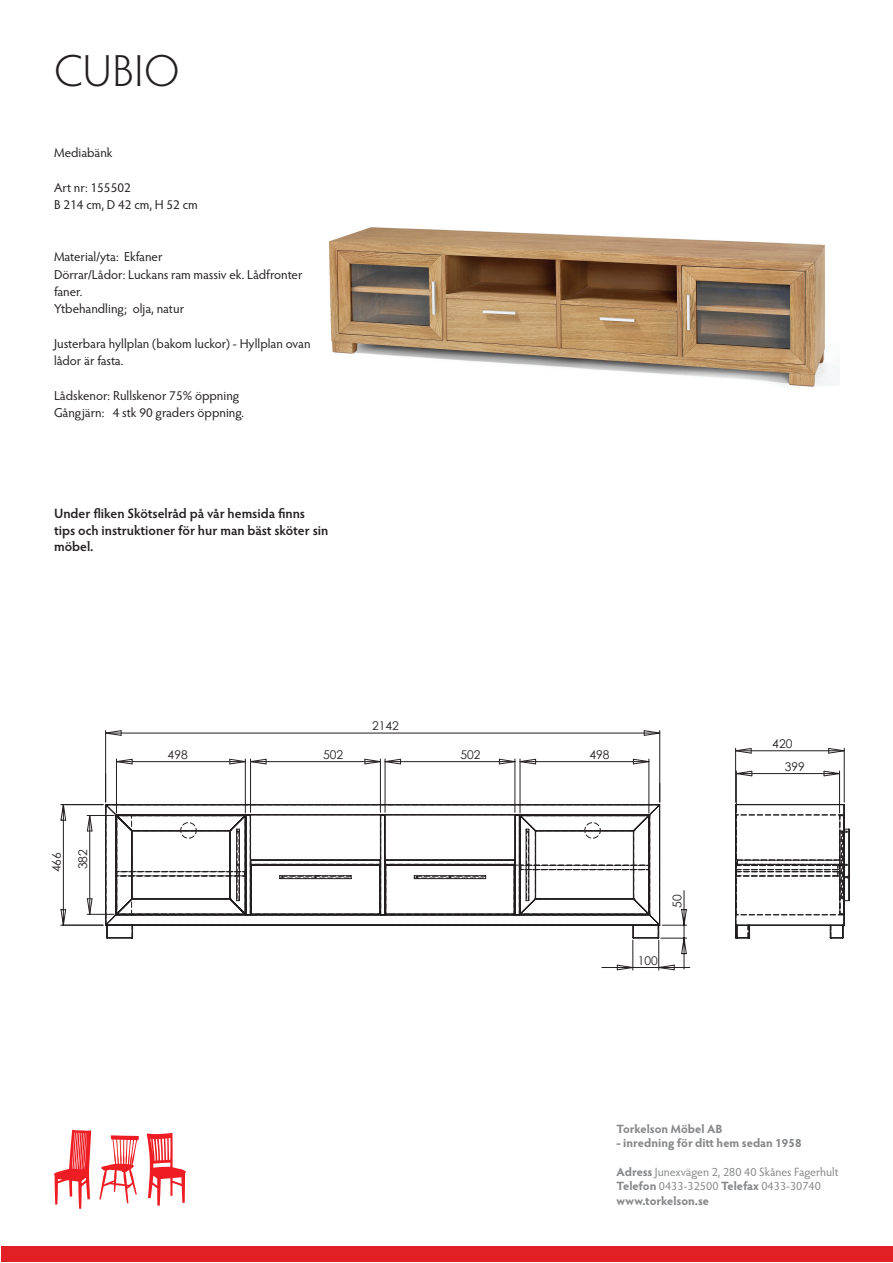
<style>
.page{position:relative;width:893px;height:1263px;background:#fff}
.page>*{position:absolute;margin:0;border:0;box-sizing:border-box;transform-origin:0 0}
.t1{font:300 45px "Hypatia Sans Pro";letter-spacing:.005em;color:#231f20}
.t2{font:600 13.5px/16.2px "Hypatia Sans Pro";color:#231f20}
.t3{font:12.9px/17.2px "Hypatia Sans Pro";color:#231f20}
.t4{font:12px/14.4px "Hypatia Sans Pro";color:#868789}
.t5{font:700 12px "Hypatia Sans Pro";color:#868789}
.t6{font:12px/22.8px "Century Gothic";color:#231f20}
.s1{font-weight:700}
</style>
<div class="page">
<div style="left:2px;top:1246px;width:891px;height:16px;background:#e11f25"></div>
<svg style="left:99px;top:1135px;width:40px;height:68px"></svg>
<svg style="left:54px;top:1130px;width:37px;height:79px"></svg>
<svg style="left:147px;top:1133px;width:39px;height:73px"></svg>
<img style="left:328px;top:227px;width:511px;height:160px">
<svg style="left:823px;top:770px;width:17px;height:7px"></svg>
<svg style="left:736px;top:770px;width:17px;height:7px"></svg>
<hr style="left:736px;top:773px;width:103px;height:1px;background:#231f20">
<hr style="left:839px;top:771px;width:1px;height:42px;background:#231f20">
<hr style="left:736px;top:771px;width:1px;height:41px;background:#231f20">
<svg style="left:828px;top:748px;width:16px;height:6px"></svg>
<svg style="left:736px;top:748px;width:16px;height:6px"></svg>
<hr style="left:736px;top:750px;width:108px;height:1px;background:#231f20">
<hr style="left:844px;top:748px;width:1px;height:54px;background:#231f20">
<hr style="left:735px;top:748px;width:1px;height:54px;background:#231f20">
<hr style="left:385px;top:761px;width:130px;height:1px;background:#231f20">
<hr style="left:515px;top:759px;width:1px;height:53px;background:#231f20">
<hr style="left:385px;top:759px;width:1px;height:53px;background:#231f20">
<svg style="left:364px;top:758px;width:37px;height:7px"></svg>
<hr style="left:251px;top:761px;width:129px;height:1px;background:#231f20">
<hr style="left:380px;top:759px;width:1px;height:53px;background:#231f20">
<hr style="left:250px;top:759px;width:1px;height:53px;background:#231f20">
<hr style="left:659px;top:967px;width:31px;height:1px;background:#231f20">
<svg style="left:632px;top:758px;width:18px;height:7px"></svg>
<svg style="left:499px;top:758px;width:37px;height:7px"></svg>
<hr style="left:520px;top:761px;width:129px;height:1px;background:#231f20">
<hr style="left:648px;top:759px;width:1px;height:54px;background:#231f20">
<hr style="left:520px;top:759px;width:1px;height:54px;background:#231f20">
<svg style="left:229px;top:758px;width:38px;height:7px"></svg>
<svg style="left:116px;top:758px;width:17px;height:7px"></svg>
<hr style="left:116px;top:761px;width:129px;height:1px;background:#231f20">
<hr style="left:245px;top:759px;width:1px;height:54px;background:#231f20">
<hr style="left:116px;top:759px;width:1px;height:54px;background:#231f20">
<svg style="left:643px;top:730px;width:18px;height:6px"></svg>
<svg style="left:106px;top:730px;width:16px;height:6px"></svg>
<hr style="left:106px;top:733px;width:554px;height:1px;background:#231f20">
<hr style="left:659px;top:730px;width:1px;height:72px;background:#231f20">
<hr style="left:105px;top:730px;width:1px;height:72px;background:#231f20">
<svg style="left:60px;top:804px;width:27px;height:122px"></svg>
<hr style="left:63px;top:925px;width:40px;height:1px;background:#231f20">
<svg style="left:87px;top:773px;width:600px;height:198px"></svg>
<svg style="left:735px;top:804px;width:115px;height:135px"></svg>
<h1 class="t1" style="left:54px;top:41px;width:127px">CUBIO</h1>
<p class="t3" style="left:54px;top:144px;width:60px">Mediabänk</p>
<p class="t3" style="left:54px;top:179px;width:145px">Art nr: 155502<br>B 214 cm, D 42 cm, H 52 cm</p>
<p class="t3" style="left:54px;top:248px;width:250px">Material/yta: Ekfaner<br>Dörrar/Lådor: Luckans ram massiv ek. Lådfronter faner.<br>Ytbehandling; olja, natur</p>
<p class="t3" style="left:54px;top:334px;width:258px">Justerbara hyllplan (bakom luckor) - Hyllplan ovan lådor är fasta.</p>
<p class="t3" style="left:54px;top:386px;width:192px">Lådskenor: Rullskenor 75% öppning<br>Gångjärn: 4 stk 90 graders öppning.</p>
<p class="t2" style="left:54px;top:505px;width:276px">Under fliken Skötselråd på vår hemsida finns tips och instruktioner för hur man bäst sköter sin möbel.</p>
<p class="t6" style="left:372px;top:714px;width:28px">2142</p>
<p class="t6" style="left:45px;top:872px;width:22px;rotate:-90deg">466</p>
<p class="t6" style="left:71px;top:869px;width:22px;rotate:-90deg">382</p>
<p class="t6" style="left:323px;top:743px;width:22px">502</p>
<p class="t6" style="left:460px;top:743px;width:22px">502</p>
<p class="t6" style="left:785px;top:732px;width:22px;text-indent:-13px">420<br>399</p>
<p class="t6" style="left:168px;top:743px;width:22px">498</p>
<p class="t6" style="left:589px;top:743px;width:22px">498</p>
<p class="t6" style="left:665px;top:908px;width:15px;rotate:-90deg">50</p>
<p class="t6" style="left:638px;top:949px;width:22px">100</p>
<p class="t5" style="left:617px;top:1120px;width:107px">Torkelson Möbel AB</p>
<p class="t5" style="left:617px;top:1134px;width:186px">- inredning för ditt hem sedan 1958</p>
<p class="t4" style="left:617px;top:1164px;width:224px"><span class="s1">Adress</span> Junexvägen 2, 280 40 Skånes Fagerhult<br><span class="s1">Telefon</span> 0433-32500 <span class="s1">Telefax</span> 0433-30740 <span class="s1">www.torkelson.se</span></p>
</div>
